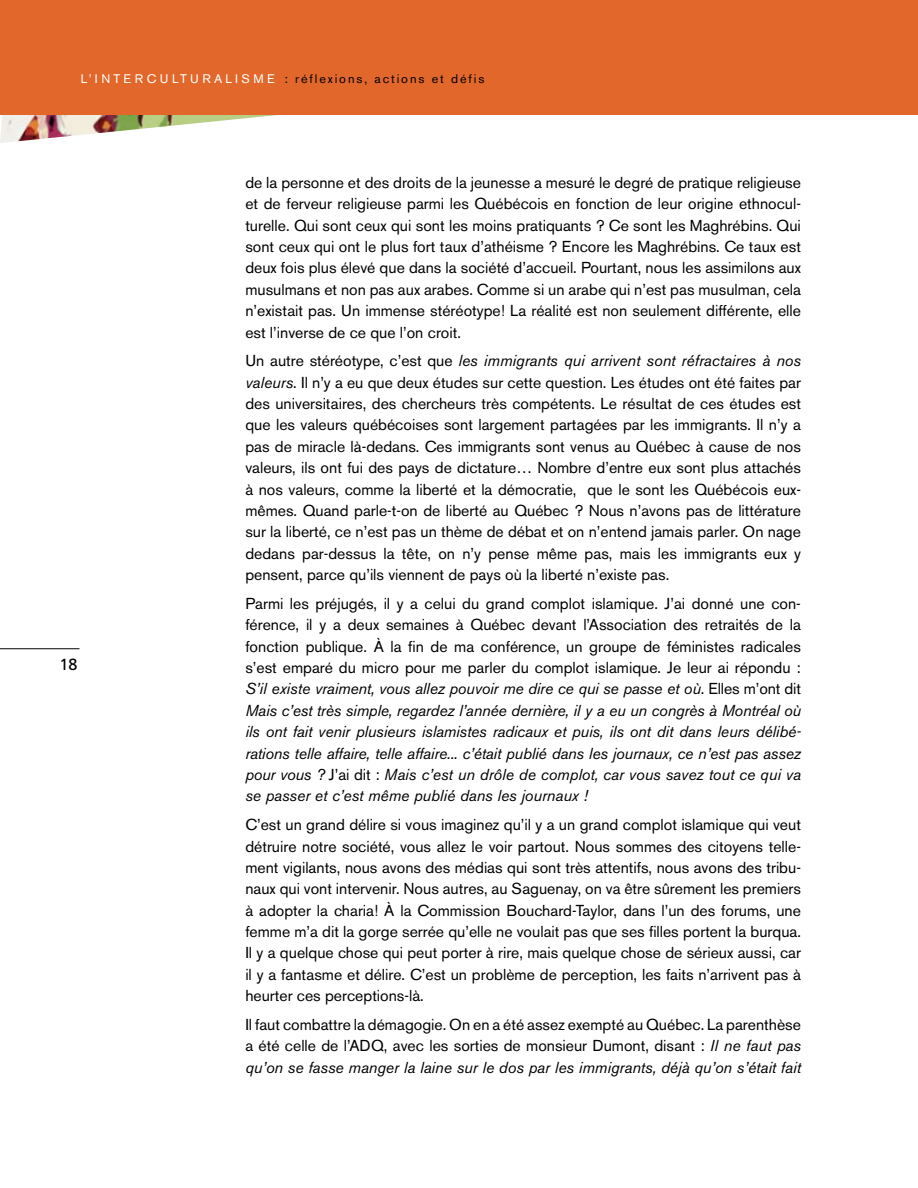
<style>
.page{position:relative;width:918px;height:1188px;background:#fff}
.page>*{position:absolute;margin:0;border:0;box-sizing:border-box;transform-origin:0 0}
.t1{font:16.2px "Frutiger";color:#000}
.t2{font:15.75px/21.3px "Akzidenz Grotesk BE";color:#000;text-align:justify}
.t3{font:italic 15.75px/21.3px "Akzidenz Grotesk BE";color:#000;text-align:justify}
.t4{font:12.3px "Akzidenz Grotesk BE";letter-spacing:.15em;color:#000}
.t5{font:12.3px "Akzidenz Grotesk BE";color:#fff}
.s1{font-style:italic}
.s2{font-style:normal}
</style>
<div class="page">
<img style="left:0;top:114px;width:548px;height:29px">
<div style="left:0;top:0;width:918px;height:114px;background:#e2672a"></div>
<hr style="left:0;top:649px;width:80px;height:1px;background:#000">
<p class="t5" style="left:81px;top:72px;width:26px">L’interculturalisme</p>
<p class="t4" style="left:285px;top:72px;width:201px">: réflexions, actions et défis</p>
<p class="t1" style="left:60px;top:655px;width:19px">18</p>
<p class="t2" style="left:245px;top:172px;width:557px">de la personne et des droits de la jeunesse a mesuré le degré de pratique religieuse et de ferveur religieuse parmi les Québécois en fonction de leur origine ethnocul&shy;turelle. Qui sont ceux qui sont les moins pratiquants ? Ce sont les Maghrébins. Qui sont ceux qui ont le plus fort taux d’athéisme ? Encore les Maghrébins. Ce taux est deux fois plus élevé que dans la société d’accueil. Pourtant, nous les assimilons aux musulmans et non pas aux arabes. Comme si un arabe qui n’est pas musulman, cela n’existait pas. Un immense stéréotype! La réalité est non seulement différente, elle est l’inverse de ce que l’on croit.</p>
<p class="t2" style="left:245px;top:350px;width:557px">Un autre stéréotype, c’est que <span class="s1">les immigrants qui arrivent sont réfractaires à nos valeurs</span>. Il n’y a eu que deux études sur cette question. Les études ont été faites par des universitaires, des chercheurs très compétents. Le résultat de ces études est que les valeurs québécoises sont largement partagées par les immigrants. Il n’y a pas de miracle là-dedans. Ces immigrants sont venus au Québec à cause de nos valeurs, ils ont fui des pays de dictature… Nombre d’entre eux sont plus attachés à nos valeurs, comme la liberté et la démocratie, que le sont les Québécois eux&shy;mêmes. Quand parle-t-on de liberté au Québec ? Nous n’avons pas de littérature sur la liberté, ce n’est pas un thème de débat et on n’entend jamais parler. On nage dedans par-dessus la tête, on n’y pense même pas, mais les immigrants eux y pensent, parce qu’ils viennent de pays où la liberté n’existe pas.</p>
<p class="t3" style="left:245px;top:593px;width:557px"><span class="s2">Parmi les préjugés, il y a celui du grand complot islamique. J’ai donné une con&shy;férence, il y a deux semaines à Québec devant l’Association des retraités de la fonction publique. À la fin de ma conférence, un groupe de féministes radicales s’est emparé du micro pour me parler du complot islamique. Je leur ai répondu :<br></span>S’il existe vraiment, vous allez pouvoir me dire ce qui se passe et où<span class="s2">. Elles m’ont dit </span>Mais c’est très simple, regardez l’année dernière, il y a eu un congrès à Montréal où ils ont fait venir plusieurs islamistes radicaux et puis, ils ont dit dans leurs délibé&shy;rations telle affaire, telle affaire... c’était publié dans les journaux, ce n’est pas assez pour vous ? <span class="s2">J’ai dit :</span> Mais c’est un drôle de complot, car vous savez tout ce qui va se passer et c’est même publié dans les journaux !</p>
<p class="t2" style="left:245px;top:814px;width:557px">C’est un grand délire si vous imaginez qu’il y a un grand complot islamique qui veut détruire notre société, vous allez le voir partout. Nous sommes des citoyens telle&shy;ment vigilants, nous avons des médias qui sont très attentifs, nous avons des tribu&shy;naux qui vont intervenir. Nous autres, au Saguenay, on va être sûrement les premiers à adopter la charia! À la Commission Bouchard-Taylor, dans l’un des forums, une femme m’a dit la gorge serrée qu’elle ne voulait pas que ses filles portent la burqua.<br>Il y a quelque chose qui peut porter à rire, mais quelque chose de sérieux aussi, car il y a fantasme et délire. C’est un problème de perception, les faits n’arrivent pas à heurter ces perceptions-là.</p>
<p class="t2" style="left:245px;top:1014px;width:557px">Il faut combattre la démagogie. On en a été assez exempté au Québec. La parenthèse a été celle de l’ADQ, avec les sorties de monsieur Dumont, disant : <span class="s1">Il ne faut pas qu’on se fasse manger la laine sur le dos par les immigrants, déjà qu’on s’était fait</span></p>
</div>
